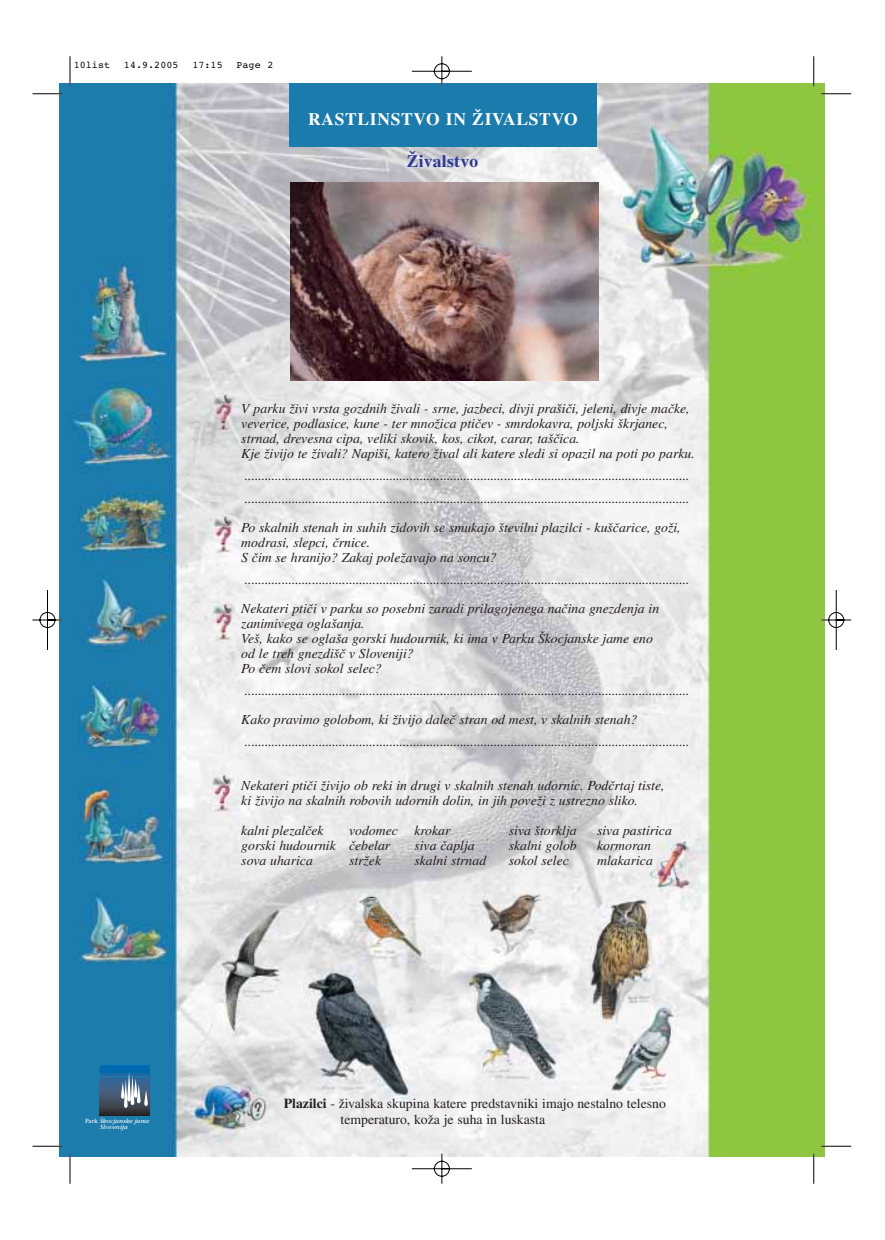
<style>
.page{position:relative;width:885px;height:1240px;background:#fff}
.page>*{position:absolute;margin:0;border:0;box-sizing:border-box;transform-origin:0 0}
.t1{font:700 17.5px "SS Times";letter-spacing:.04em;color:#fff}
.t2{font:700 17.5px "SS Times";letter-spacing:.02em;color:#2a3795}
.t3{font:italic 13.75px/15px "SS Times";color:#231f20}
.t4{font:13.75px/16.5px "SS Times";color:#231f20}
.t5{font:10px "Courier CR";letter-spacing:.01em;color:#000}
.t6{font:italic 6.25px/6.2px "Garamond Itc TCE";letter-spacing:.02em;color:#fff}
.s1{font-style:normal}
.s2{font-weight:700}
</style>
<div class="page">
<img style="left:32px;top:56px;width:820px;height:1128px">
<p class="t5" style="left:74px;top:61px;width:38px">10list</p>
<p class="t5" style="left:124px;top:61px;width:56px">14.9.2005</p>
<p class="t5" style="left:192px;top:61px;width:32px">17:15</p>
<p class="t5" style="left:236px;top:61px;width:39px">Page 2</p>
<p class="t1" style="left:308px;top:113px;width:271px">RASTLINSTVO IN @IVALSTVO</p>
<p class="t2" style="left:407px;top:155px;width:73px">@ivalstvo</p>
<p class="t3" style="left:241px;top:403px;width:455px">V parku `ivi vrsta gozdnih `ivali - srne, jazbeci, divji pra{i~i, jeleni, divje ma~ke, veverice, podlasice, kune - ter mno`ica pti~ev - smrdokavra, poljski {krjanec, strnad, drevesna cipa, veliki skovik, kos, cikot, carar, ta{~ica.<br>Kje `ivijo te `ivali? Napi{i, katero `ival ali katere sledi si opazil na poti po parku.</p>
<p class="t3" style="left:245px;top:466px;width:446px;line-height:22.1px">.................................................................................................................................... ....................................................................................................................................</p>
<p class="t3" style="left:241px;top:521px;width:441px">Po skalnih stenah in suhih zidovih se smukajo {tevilni plazilci - ku{~arice, go`i, modrasi, slepci, ~rnice.<br>S ~im se hranijo? Zakaj pole`avajo na soncu?</p>
<p class="t3" style="left:241px;top:566px;width:450px;line-height:29.1px">....................................................................................................................................<br>Nekateri pti~i v parku so posebni zaradi prilagojenega na~ina gnezdenja in</p>
<p class="t3" style="left:241px;top:617px;width:413px">zanimivega ogla{anja.<br>Ve{, kako se ogla{a gorski hudournik, ki ima v Parku [kocjanske jame eno od le treh gnezdi{~ v Sloveniji?<br>Po ~em slovi sokol selec?</p>
<p class="t3" style="left:241px;top:677px;width:450px;line-height:29.1px">....................................................................................................................................<br>Kako pravimo golobom, ki `ivijo dale~ stran od mest, v skalnih stenah?</p>
<p class="t3" style="left:245px;top:736px;width:446px">....................................................................................................................................</p>
<p class="t3" style="left:241px;top:780px;width:425px">Nekateri pti~i `ivijo ob reki in drugi v skalnih stenah udornic. Pod~rtaj tiste, ki `ivijo na skalnih robovih udornih dolin, in jih pove`i z ustrezno sliko.</p>
<p class="t3" style="left:241px;top:825px;width:84px">kalni plezal~ek</p>
<p class="t3" style="left:349px;top:825px;width:103px">vodomec krokar</p>
<p class="t3" style="left:509px;top:825px;width:69px">siva {torklja</p>
<p class="t3" style="left:597px;top:825px;width:76px">siva pastirica</p>
<p class="t3" style="left:241px;top:840px;width:151px">gorski hudournik ~ebelar</p>
<p class="t3" style="left:414px;top:840px;width:62px">siva ~aplja</p>
<p class="t3" style="left:509px;top:840px;width:69px">skalni golob</p>
<p class="t3" style="left:597px;top:840px;width:55px">kormoran</p>
<p class="t3" style="left:241px;top:855px;width:73px">sova uharica</p>
<p class="t3" style="left:349px;top:855px;width:34px">str`ek</p>
<p class="t3" style="left:414px;top:855px;width:73px">skalni strnad</p>
<p class="t3" style="left:509px;top:855px;width:62px">sokol selec</p>
<p class="t3" style="left:597px;top:855px;width:57px">mlakarica</p>
<p class="t6" style="left:100px;top:1118px;width:51px;text-indent:-15px"><span class="s1">Park</span> Škocjanske jame<br>Slovenija</p>
<p class="t4" style="left:341px;top:1096px;width:327px;text-indent:-57px"><span class="s2">Plazilci</span> - `ivalska skupina katere predstavniki imajo nestalno telesno temperaturo, ko`a je suha in luskasta</p>
</div>
